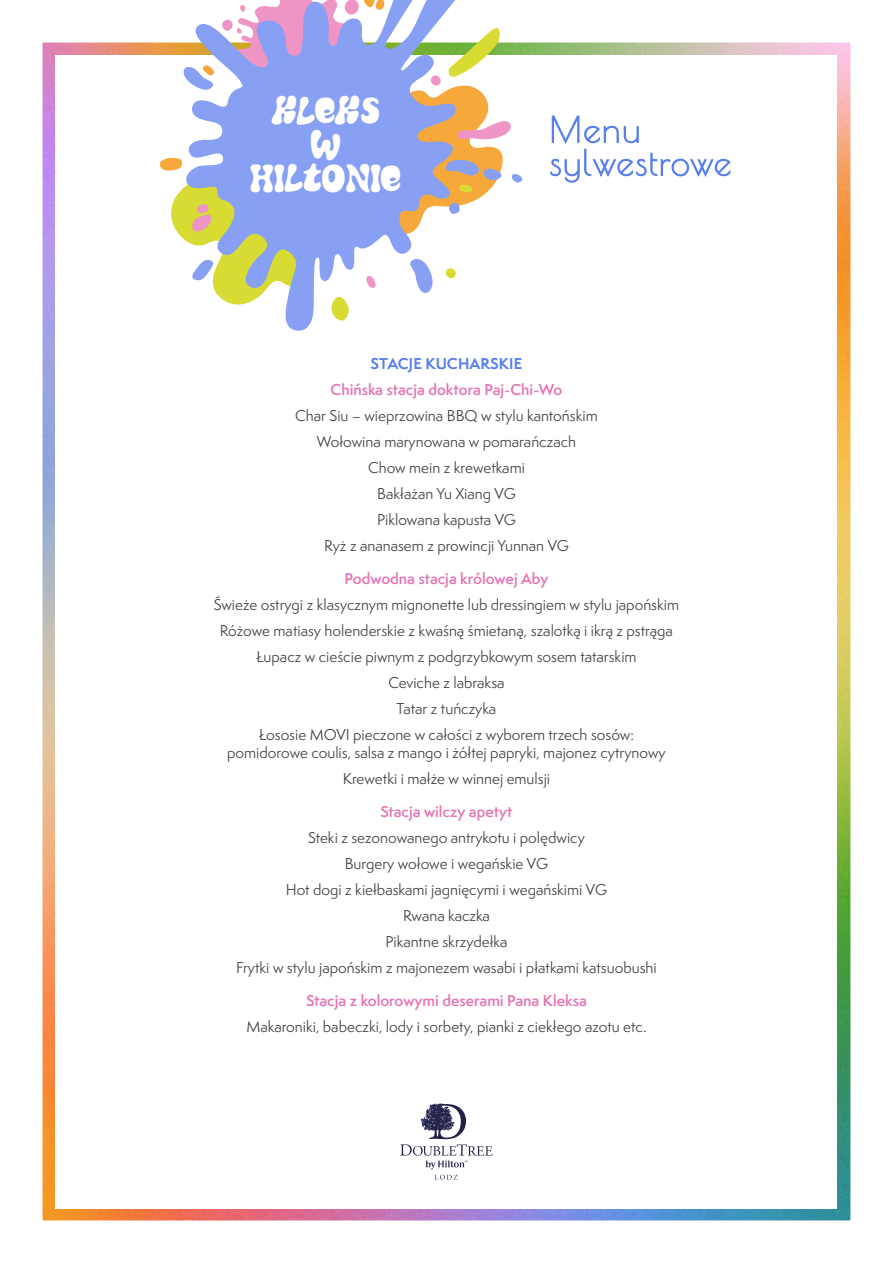
<style>
.page{position:relative;width:893px;height:1263px;background:#fff}
.page>*{position:absolute;margin:0;border:0;box-sizing:border-box;transform-origin:0 0}
.t1{font:38.1px/33.8px "Synthemesc";letter-spacing:.01em;color:#fff;text-align:center}
.t2{font:14.4px/26px "Semplicita Pro";color:#404041;text-align:center}
.t3{font:600 14.4px "Semplicita Pro";color:#e576b5}
.t4{font:700 14.4px "Semplicita Pro";color:#587fed}
.s1{font-size:43.35px}
</style>
<div class="page">
<img style="left:42px;top:42px;width:809px;height:1179px">
<div style="left:56px;top:55px;width:781px;height:1153px;background:#fff"></div>
<svg style="left:435px;top:1175px;width:23px;height:5px"></svg>
<svg style="left:400px;top:1103px;width:93px;height:66px"></svg>
<svg style="left:160px;top:0;width:362px;height:322px"></svg>
<svg style="left:550px;top:115px;width:181px;height:68px"></svg>
<h1 class="t1" style="left:250px;top:93px;width:152px">KLEKS<br>W<br>HIL<span class="s1">T</span>ONIE</h1>
<p class="t4" style="left:371px;top:353px;width:153px">STACJE KUCHARSKIE</p>
<p class="t3" style="left:330px;top:379px;width:233px">Chińska stacja doktora Paj-Chi-Wo</p>
<p class="t2" style="left:295px;top:402px;width:304px">Char Siu – wieprzowina BBQ w stylu kantońskim<br>Wołowina marynowana w pomarańczach<br>Chow mein z krewetkami<br>Bakłażan Yu Xiang VG<br>Piklowana kapusta VG<br>Ryż z ananasem z prowincji Yunnan VG</p>
<p class="t3" style="left:345px;top:568px;width:205px">Podwodna stacja królowej Aby</p>
<p class="t2" style="left:214px;top:592px;width:467px">Świeże ostrygi z klasycznym mignonette lub dressingiem w stylu japońskim Różowe matiasy holenderskie z kwaśną śmietaną, szalotką i ikrą z pstrąga Łupacz w cieście piwnym z podgrzybkowym sosem tatarskim<br>Ceviche z labraksa<br>Tatar z tuńczyka<br>Łososie MOVI pieczone w całości z wyborem trzech sosów:</p>
<p class="t2" style="left:227px;top:739px;width:440px">pomidorowe coulis, salsa z mango i żółtej papryki, majonez cytrynowy<br>Krewetki i małże w winnej emulsji</p>
<p class="t3" style="left:380px;top:801px;width:134px">Stacja wilczy apetyt</p>
<p class="t2" style="left:236px;top:824px;width:422px">Steki z sezonowanego antrykotu i polędwicy<br>Burgery wołowe i wegańskie VG<br>Hot dogi z kiełbaskami jagnięcymi i wegańskimi VG<br>Rwana kaczka<br>Pikantne skrzydełka<br>Frytki w stylu japońskim z majonezem wasabi i płatkami katsuobushi</p>
<p class="t3" style="left:306px;top:990px;width:282px">Stacja z kolorowymi deserami Pana Kleksa</p>
<p class="t2" style="left:247px;top:1014px;width:401px">Makaroniki, babeczki, lody i sorbety, pianki z ciekłego azotu etc.</p>
</div>
